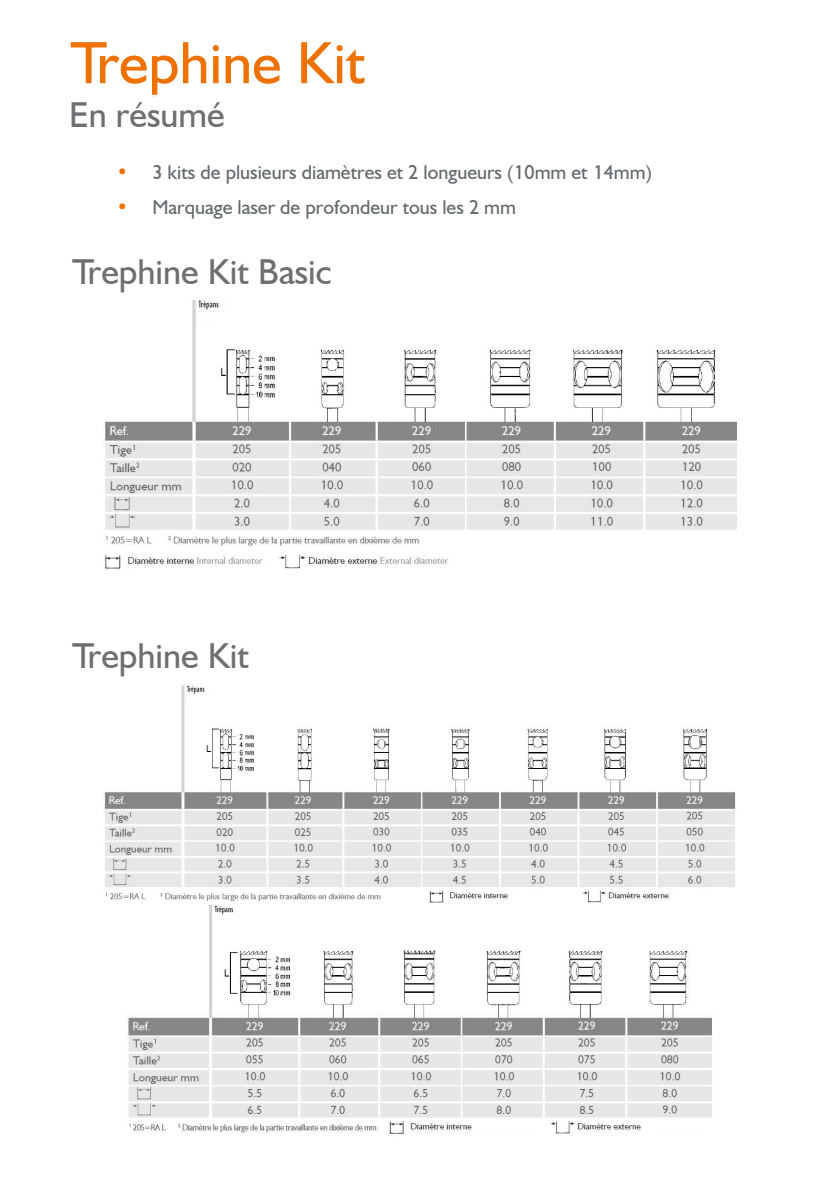
<style>
.page{position:relative;width:840px;height:1191px;background:#fff}
.page>*{position:absolute;margin:0;border:0;box-sizing:border-box;transform-origin:0 0}
.t1{font:60px "Humanist 521 BT";color:#ee7203}
.t2{font:36px "Humanist 521 BT";color:#6d6f73}
.t3{font:20px "Humanist 521 BT";color:#62696c}
.s1{color:#ee7203}
</style>
<div class="page">
<img style="left:104px;top:683px;width:632px;height:220px">
<img style="left:127px;top:905px;width:585px;height:229px">
<img style="left:103px;top:300px;width:633px;height:269px">
<div style="left:198px;top:312px;width:44px;height:10px;background:#fff"></div>
<div style="left:187px;top:694px;width:43px;height:11px;background:#fff"></div>
<div style="left:509px;top:891px;width:61px;height:10px;background:#fff"></div>
<div style="left:670px;top:891px;width:66px;height:10px;background:#fff"></div>
<div style="left:642px;top:1121px;width:71px;height:11px;background:#fff"></div>
<div style="left:472px;top:1121px;width:67px;height:11px;background:#fff"></div>
<div style="left:213px;top:916px;width:43px;height:10px;background:#fff"></div>
<p class="t1" style="left:70px;top:26px;width:296px">Trephine Kit</p>
<p class="t2" style="left:69px;top:92px;width:157px">En résumé</p>
<p class="t3" style="left:116px;top:159px;width:537px"><span class="s1">•</span> 3 kits de plusieurs diamètres et 2 longueurs (10mm et 14mm)</p>
<p class="t3" style="left:116px;top:195px;width:401px"><span class="s1">•</span> Marquage laser de profondeur tous les 2 mm</p>
<p class="t2" style="left:72px;top:249px;width:261px">Trephine Kit Basic</p>
<p class="t2" style="left:72px;top:633px;width:178px">Trephine Kit</p>
</div>
